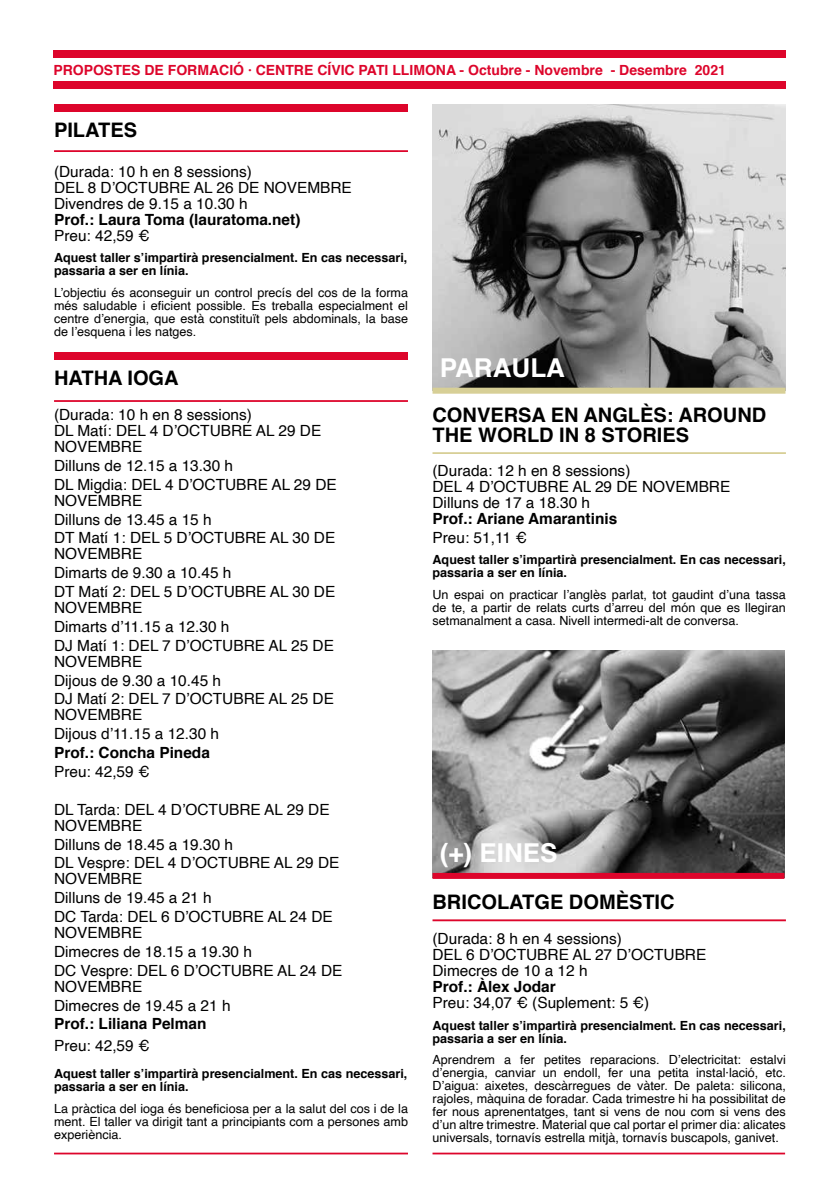
<style>
.page{position:relative;width:840px;height:1191px;background:#fff}
.page>*{position:absolute;margin:0;border:0;box-sizing:border-box;transform-origin:0 0}
.t1{font:700 26px "Helvetica";color:#fff}
.t2{font:700 20px/20px "Helvetica";color:#000}
.t3{font:15.4px/18.8px "Helvetica";color:#000}
.t4{font:700 15.4px "Helvetica";color:#000}
.t5{font:700 14px "Helvetica";color:#dd052b}
.t6{font:12.6px/13px "Helvetica";color:#000;text-align:justify}
.t7{font:700 12.6px/13px "Helvetica";color:#000}
</style>
<div class="page">
<div style="left:53px;top:50px;width:732px;height:7px;background:#dd052b"></div>
<div style="left:53px;top:81px;width:732px;height:7px;background:#dd052b"></div>
<hr style="left:54px;top:150px;width:354px;height:2px;background:#dd052b">
<div style="left:54px;top:104px;width:354px;height:8px;background:#dd052b"></div>
<hr style="left:54px;top:400px;width:354px;height:2px;background:#dd052b">
<div style="left:54px;top:352px;width:354px;height:8px;background:#dd052b"></div>
<hr style="left:54px;top:1152px;width:354px;height:2px;background:#dd052b">
<hr style="left:432px;top:919px;width:353px;height:2px;background:#dd052b">
<hr style="left:432px;top:452px;width:353px;height:2px;background:#d7cf96">
<img style="left:432px;top:104px;width:353px;height:284px">
<div style="left:432px;top:388px;width:353px;height:6px;background:#d7cf96"></div>
<img style="left:432px;top:650px;width:352px;height:223px">
<div style="left:432px;top:873px;width:352px;height:6px;background:#dd052b"></div>
<hr style="left:432px;top:1152px;width:352px;height:2px;background:#dd052b">
<p class="t5" style="left:53px;top:58px;width:673px">PROPOSTES DE FORMACIÓ · CENTRE CÍVIC PATI LLIMONA - Octubre - Novembre - Desembre 2021</p>
<p class="t2" style="left:54px;top:120px;width:84px">PILATES</p>
<p class="t3" style="left:54px;top:164px;width:299px;line-height:16px">(Durada: 10 h en 8 sessions)<br>DEL 8 D’OCTUBRE AL 26 DE NOVEMBRE<br>Divendres de 9.15 a 10.30 h</p>
<p class="t4" style="left:54px;top:207px;width:248px">Prof.: Laura Toma (lauratoma.net)</p>
<p class="t3" style="left:54px;top:226px;width:97px">Preu: 42,59 €</p>
<p class="t7" style="left:54px;top:251px;width:354px">Aquest taller s’impartirà presencialment. En cas necessari, passaria a ser en línia.</p>
<p class="t6" style="left:54px;top:286px;width:355px">L’objectiu és aconseguir un control precís del cos de la forma més saludable i eficient possible. Es treballa especialment el centre d’energia, que està constituït pels abdominals, la base de l’esquena i les natges.</p>
<p class="t2" style="left:54px;top:369px;width:126px">HATHA IOGA</p>
<p class="t3" style="left:54px;top:407px;width:269px;line-height:16px">(Durada: 10 h en 8 sessions)<br>DL Matí: DEL 4 D’OCTUBRE AL 29 DE<br>NOVEMBRE</p>
<p class="t3" style="left:54px;top:456px;width:284px">Dilluns de 12.15 a 13.30 h<br>DL Migdia: DEL 4 D’OCTUBRE AL 29 DE</p>
<p class="t3" style="left:54px;top:491px;width:283px">NOVEMBRE<br>Dilluns de 13.45 a 15 h<br>DT Matí 1: DEL 5 D’OCTUBRE AL 30 DE</p>
<p class="t3" style="left:54px;top:545px;width:283px">NOVEMBRE<br>Dimarts de 9.30 a 10.45 h<br>DT Matí 2: DEL 5 D’OCTUBRE AL 30 DE</p>
<p class="t3" style="left:54px;top:599px;width:281px">NOVEMBRE<br>Dimarts d’11.15 a 12.30 h<br>DJ Matí 1: DEL 7 D’OCTUBRE AL 25 DE</p>
<p class="t3" style="left:54px;top:652px;width:281px">NOVEMBRE<br>Dijous de 9.30 a 10.45 h<br>DJ Matí 2: DEL 7 D’OCTUBRE AL 25 DE</p>
<p class="t3" style="left:54px;top:706px;width:166px">NOVEMBRE<br>Dijous d’11.15 a 12.30 h</p>
<p class="t4" style="left:54px;top:740px;width:157px">Prof.: Concha Pineda</p>
<p class="t3" style="left:54px;top:762px;width:97px">Preu: 42,59 €</p>
<p class="t3" style="left:54px;top:801px;width:277px;line-height:16px">DL Tarda: DEL 4 D’OCTUBRE AL 29 DE<br>NOVEMBRE</p>
<p class="t3" style="left:54px;top:835px;width:287px">Dilluns de 18.45 a 19.30 h<br>DL Vespre: DEL 4 D’OCTUBRE AL 29 DE</p>
<p class="t3" style="left:54px;top:870px;width:280px">NOVEMBRE<br>Dilluns de 19.45 a 21 h<br>DC Tarda: DEL 6 D’OCTUBRE AL 24 DE</p>
<p class="t3" style="left:54px;top:923px;width:290px">NOVEMBRE<br>Dimecres de 18.15 a 19.30 h<br>DC Vespre: DEL 6 D’OCTUBRE AL 24 DE</p>
<p class="t3" style="left:54px;top:977px;width:178px">NOVEMBRE<br>Dimecres de 19.45 a 21 h</p>
<p class="t4" style="left:54px;top:1011px;width:154px">Prof.: Liliana Pelman</p>
<p class="t3" style="left:54px;top:1036px;width:97px">Preu: 42,59 €</p>
<p class="t7" style="left:54px;top:1067px;width:354px">Aquest taller s’impartirà presencialment. En cas necessari, passaria a ser en línia.</p>
<p class="t6" style="left:54px;top:1102px;width:355px">La pràctica del ioga és beneficiosa per a la salut del cos i de la ment. El taller va dirigit tant a principiants com a persones amb experiència.</p>
<h1 class="t1" style="left:439px;top:347px;width:127px">PARAULA</h1>
<p class="t2" style="left:432px;top:405px;width:335px">CONVERSA EN ANGLÈS: AROUND<br>THE WORLD IN 8 STORIES</p>
<p class="t3" style="left:432px;top:463px;width:299px;line-height:16px">(Durada: 12 h en 8 sessions)<br>DEL 4 D’OCTUBRE AL 29 DE NOVEMBRE<br>Dilluns de 17 a 18.30 h</p>
<p class="t4" style="left:432px;top:506px;width:186px">Prof.: Ariane Amarantinis</p>
<p class="t3" style="left:432px;top:528px;width:96px">Preu: 51,11 €</p>
<p class="t7" style="left:432px;top:553px;width:354px">Aquest taller s’impartirà presencialment. En cas necessari, passaria a ser en línia.</p>
<p class="t6" style="left:432px;top:588px;width:354px">Un espai on practicar l’anglès parlat, tot gaudint d’una tassa de te, a partir de relats curts d’arreu del món que es llegiran setmanalment a casa. Nivell intermedi-alt de conversa.</p>
<h1 class="t1" style="left:439px;top:832px;width:119px">(+) EINES</h1>
<p class="t2" style="left:432px;top:892px;width:243px">BRICOLATGE DOMÈSTIC</p>
<p class="t3" style="left:432px;top:931px;width:275px;line-height:16px">(Durada: 8 h en 4 sessions)<br>DEL 6 D’OCTUBRE AL 27 D’OCTUBRE<br>Dimecres de 10 a 12 h</p>
<p class="t4" style="left:432px;top:974px;width:125px">Prof.: Àlex Jodar</p>
<p class="t3" style="left:432px;top:993px;width:218px">Preu: 34,07 € (Suplement: 5 €)</p>
<p class="t7" style="left:432px;top:1018px;width:354px">Aquest taller s’impartirà presencialment. En cas necessari, passaria a ser en línia.</p>
<p class="t6" style="left:432px;top:1053px;width:354px">Aprendrem a fer petites reparacions. D’electricitat: estalvi d’energia, canviar un endoll, fer una petita instal·lació, etc.<br>D’aigua: aixetes, descàrregues de vàter. De paleta: silicona, rajoles, màquina de foradar. Cada trimestre hi ha possibilitat de fer nous aprenentatges, tant si vens de nou com si vens des d’un altre trimestre. Material que cal portar el primer dia: alicates universals, tornavís estrella mitjà, tornavís buscapols, ganivet.</p>
</div>
